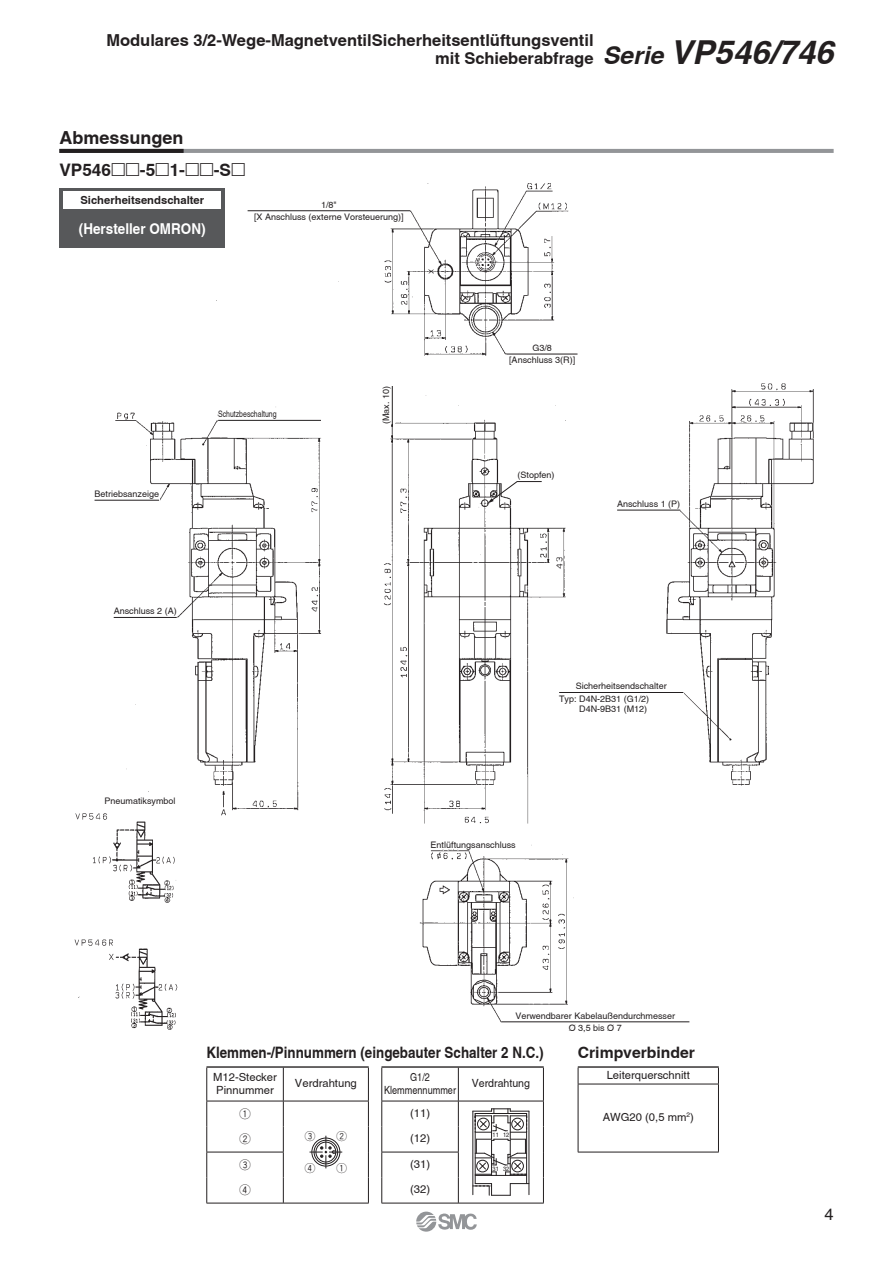
<style>
.page{position:relative;width:893px;height:1263px;background:#fff}
.page>*{position:absolute;margin:0;border:0;box-sizing:border-box;transform-origin:0 0}
.t1{font:700 18px "Helvetica";color:#231f20}
.t2{font:700 17.25px "Helvetica";color:#231f20}
.t3{font:700 16.5px/18px "Helvetica";color:#231f20}
.t4{font:16.5px "Helvetica";color:#231f20}
.t5{font:700 15.75px "Helvetica";color:#231f20;scale:.85 1}
.t6{font:700 15.75px "Helvetica";color:#231f20}
.t7{font:700 15px "Helvetica";color:#fff;scale:.9 1}
.t8{font:11.25px/13.5px "Helvetica";color:#231f20}
.t9{font:700 11.25px "Helvetica";color:#231f20}
.t10{font:11.25px/13.5px "Helvetica";color:#231f20;text-align:center;scale:.81 1}
.t11{font:11.25px "Helvetica";color:#231f20;scale:.94 1}
.t12{font:11.25px "Gth Hround";color:#231f20}
.t13{font:10.5px "Gth Hround";color:#231f20}
.t14{font:9px/12px "Helvetica";color:#231f20;text-align:center}
.t15{font:9px "Helvetica";color:#231f20;scale:.77 1}
.t16{font:6.15px "Helvetica";color:#231f20;scale:.9 1}
.s1{font-style:italic;font-size:24.75px}
.s2{font-style:italic;font-size:33px}
.s3{font-family:"European Pi Three";font-weight:400}
</style>
<div class="page">
<hr style="left:59px;top:149px;width:774px;height:4px;background:#939598">
<hr style="left:59px;top:149px;width:125px;height:4px;background:#231f20">
<div style="left:59px;top:188px;width:166px;height:60px;background:#57585a"></div>
<div style="left:64px;top:192px;width:157px;height:17px;background:#fff"></div>
<hr style="left:206px;top:1068px;width:1px;height:33px;background:#231f20">
<hr style="left:283px;top:1068px;width:1px;height:33px;background:#231f20">
<hr style="left:368px;top:1068px;width:1px;height:33px;background:#231f20">
<hr style="left:206px;top:1101px;width:77px;height:1px;background:#231f20">
<hr style="left:283px;top:1101px;width:86px;height:1px;background:#231f20">
<hr style="left:206px;top:1152px;width:77px;height:1px;background:#231f20">
<svg style="left:206px;top:1101px;width:1px;height:102px"></svg>
<svg style="left:283px;top:1101px;width:1px;height:102px"></svg>
<svg style="left:368px;top:1101px;width:1px;height:102px"></svg>
<hr style="left:206px;top:1203px;width:163px;height:1px;background:#231f20">
<hr style="left:206px;top:1066px;width:163px;height:2px;background:#231f20">
<svg style="left:309px;top:1136px;width:33px;height:32px"></svg>
<hr style="left:381px;top:1068px;width:1px;height:33px;background:#231f20">
<hr style="left:458px;top:1068px;width:1px;height:33px;background:#231f20">
<hr style="left:543px;top:1068px;width:1px;height:33px;background:#231f20">
<hr style="left:381px;top:1101px;width:77px;height:1px;background:#231f20">
<hr style="left:458px;top:1101px;width:85px;height:1px;background:#231f20">
<hr style="left:381px;top:1152px;width:77px;height:1px;background:#231f20">
<svg style="left:381px;top:1101px;width:1px;height:102px"></svg>
<svg style="left:458px;top:1101px;width:1px;height:102px"></svg>
<svg style="left:543px;top:1101px;width:1px;height:102px"></svg>
<hr style="left:381px;top:1203px;width:162px;height:1px;background:#231f20">
<hr style="left:381px;top:1066px;width:162px;height:2px;background:#231f20">
<hr style="left:528px;top:1111px;width:1px;height:84px;background:#231f20">
<hr style="left:472px;top:1111px;width:1px;height:84px;background:#231f20">
<hr style="left:475px;top:1114px;width:1px;height:70px;background:#231f20">
<hr style="left:526px;top:1114px;width:1px;height:70px;background:#231f20">
<hr style="left:475px;top:1175px;width:51px;height:1px;background:#231f20">
<svg style="left:473px;top:1183px;width:56px;height:13px"></svg>
<svg style="left:473px;top:1109px;width:56px;height:66px"></svg>
<svg style="left:577px;top:1068px;width:1px;height:16px"></svg>
<svg style="left:718px;top:1068px;width:1px;height:16px"></svg>
<hr style="left:577px;top:1084px;width:141px;height:1px;background:#231f20">
<hr style="left:577px;top:1084px;width:1px;height:68px;background:#231f20">
<hr style="left:718px;top:1084px;width:1px;height:68px;background:#231f20">
<hr style="left:577px;top:1066px;width:141px;height:2px;background:#231f20">
<hr style="left:577px;top:1152px;width:141px;height:1px;background:#231f20">
<img style="left:94px;top:183px;width:720px;height:847px">
<svg style="left:487px;top:481px;width:55px;height:22px"></svg>
<div style="left:419px;top:840px;width:108px;height:9px;background:#fff"></div>
<div style="left:501px;top:1011px;width:188px;height:25px;background:#fff"></div>
<hr style="left:501px;top:1022px;width:188px;height:1px;background:#231f20">
<div style="left:381px;top:367px;width:13px;height:57px;background:#fff"></div>
<hr style="left:392px;top:386px;width:1px;height:38px;background:#231f20">
<div style="left:81px;top:489px;width:78px;height:14px;background:#fff"></div>
<hr style="left:94px;top:500px;width:65px;height:1px;background:#231f20">
<div style="left:105px;top:607px;width:72px;height:13px;background:#fff"></div>
<hr style="left:114px;top:617px;width:63px;height:1px;background:#231f20">
<div style="left:559px;top:694px;width:124px;height:20px;background:#fff"></div>
<div style="left:559px;top:682px;width:124px;height:12px;background:#fff"></div>
<hr style="left:559px;top:692px;width:124px;height:1px;background:#231f20">
<div style="left:218px;top:410px;width:103px;height:12px;background:#fff"></div>
<hr style="left:218px;top:420px;width:103px;height:1px;background:#231f20">
<div style="left:247px;top:200px;width:163px;height:25px;background:#fff"></div>
<hr style="left:247px;top:210px;width:163px;height:1px;background:#231f20">
<div style="left:507px;top:343px;width:70px;height:41px;background:#fff"></div>
<hr style="left:507px;top:354px;width:70px;height:1px;background:#231f20">
<div style="left:605px;top:499px;width:75px;height:14px;background:#fff"></div>
<hr style="left:617px;top:510px;width:63px;height:1px;background:#231f20">
<svg style="left:416px;top:1212px;width:61px;height:20px"></svg>
<h3 class="t3" style="left:435px;top:33px;width:400px;text-indent:-329px">Modulares 3/2-Wege-MagnetventilSicherheitsentlüftungsventil<br>mit Schieberabfrage <span class="s1">Serie</span> <span class="s2">VP546/746</span></h3>
<h1 class="t1" style="left:59px;top:131px;width:126px">Abmessungen</h1>
<h2 class="t2" style="left:59px;top:164px;width:188px">VP546<span class="s3">--</span>-5<span class="s3">-</span>1-<span class="s3">--</span>-S<span class="s3">-</span></h2>
<p class="t9" style="left:80px;top:196px;width:125px">Sicherheitsendschalter</p>
<h3 class="t7" style="left:79px;top:223px;width:142px">(Hersteller OMRON)</h3>
<p class="t14" style="left:254px;top:199px;width:151px">1/8"<br>[X Anschluss (externe Vorsteuerung)]</p>
<p class="t14" style="left:94px;top:489px;width:66px">Betriebsanzeige</p>
<p class="t15" style="left:218px;top:411px;width:78px">Schutzbeschaltung</p>
<p class="t14" style="left:114px;top:606px;width:65px">Anschluss 2 (A)</p>
<p class="t14" style="left:104px;top:796px;width:73px">Pneumatiksymbol</p>
<p class="t14" style="left:381px;top:424px;width:40px;rotate:-90deg">(Max. 10)</p>
<p class="t14" style="left:509px;top:343px;width:68px">G3/8<br>[Anschluss 3(R)]</p>
<p class="t14" style="left:517px;top:470px;width:39px">(Stopfen)</p>
<p class="t14" style="left:617px;top:499px;width:65px">Anschluss 1 (P)</p>
<p class="t14" style="left:575px;top:681px;width:93px">Sicherheitsendschalter</p>
<p class="t14" style="left:559px;top:694px;width:92px;line-height:10.5px;text-align:right">Typ: D4N-2B31 (G1/2)<br>D4N-9B31 (M12)</p>
<p class="t14" style="left:430px;top:840px;width:87px">Entlüftungsanschluss</p>
<p class="t14" style="left:515px;top:1010px;width:161px">Verwendbarer Kabelaußendurchmesser<br>Ø 3,5 bis Ø 7</p>
<h3 class="t5" style="left:206px;top:1046px;width:398px">Klemmen-/Pinnummern (eingebauter Schalter 2 N.C.)</h3>
<p class="t8" style="left:213px;top:1071px;width:65px">M12-Stecker<br>Pinnummer</p>
<p class="t8" style="left:295px;top:1078px;width:63px">Verdrahtung</p>
<p class="t12" style="left:239px;top:1109px;width:13px">Q</p>
<p class="t13" style="left:336px;top:1131px;width:12px">W</p>
<p class="t13" style="left:336px;top:1163px;width:12px">Q</p>
<p class="t10" style="left:384px;top:1071px;width:90px">G1/2<br>Klemmennummer</p>
<p class="t11" style="left:472px;top:1079px;width:63px">Verdrahtung</p>
<p class="t8" style="left:410px;top:1108px;width:22px">(11)</p>
<p class="t13" style="left:305px;top:1131px;width:12px">E</p>
<p class="t13" style="left:305px;top:1163px;width:12px">R</p>
<p class="t16" style="left:492px;top:1131px;width:20px">11 12</p>
<p class="t12" style="left:239px;top:1134px;width:13px">W</p>
<p class="t12" style="left:239px;top:1160px;width:13px">E</p>
<p class="t12" style="left:239px;top:1185px;width:13px">R</p>
<p class="t8" style="left:410px;top:1133px;width:22px">(12)</p>
<p class="t8" style="left:410px;top:1159px;width:22px">(31)</p>
<p class="t8" style="left:410px;top:1184px;width:22px">(32)</p>
<p class="t16" style="left:492px;top:1165px;width:20px">31 32</p>
<h3 class="t6" style="left:577px;top:1046px;width:119px">Crimpverbinder</h3>
<p class="t8" style="left:606px;top:1069px;width:85px">Leiterquerschnitt</p>
<p class="t8" style="left:602px;top:1112px;width:93px">AWG20 (0,5 mm<sup>2</sup>)</p>
<h3 class="t4" style="left:824px;top:1208px;width:11px">4</h3>
</div>
